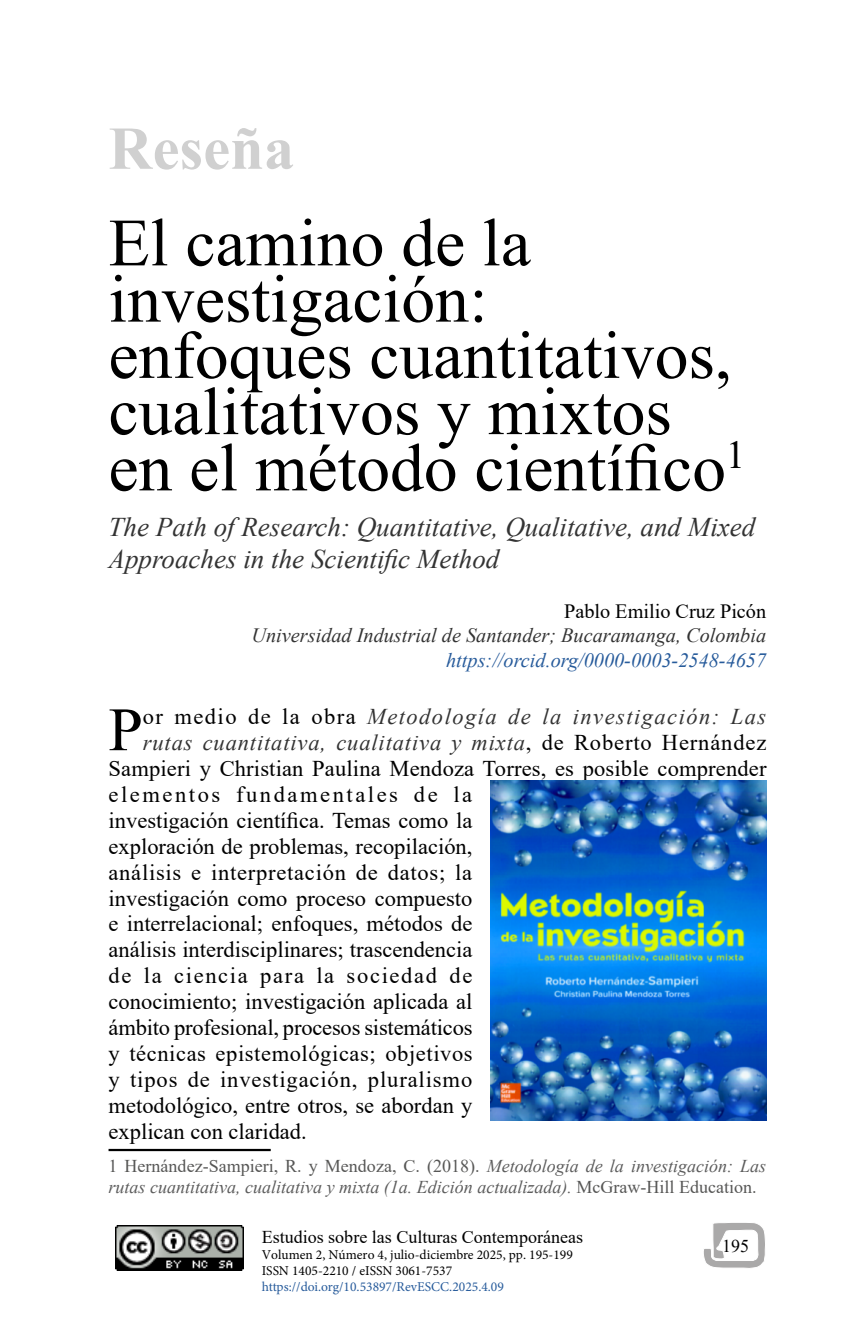
<style>
.page{position:relative;width:862px;height:1340px;background:#fff}
.page>*{position:absolute;margin:0;border:0;box-sizing:border-box;transform-origin:0 0}
.t1{font:67.5px/56.2px "Times New Roman";color:#000}
.t2{font:61.65px "Times New Roman";color:#000}
.t3{font:700 60.75px "Times New Roman";color:#d0d0d0}
.t4{font:italic 27px/32.4px "Times New Roman";color:#333}
.t5{font:22.5px "Times New Roman";color:#000}
.t6{font:italic 22.5px "Times New Roman";letter-spacing:.04em;color:#333}
.t7{font:italic 22.5px "Times New Roman";letter-spacing:.065em;color:#333}
.t8{font:22.5px "Times New Roman";letter-spacing:.025em;color:#000}
.t9{font:22.5px "Times New Roman";letter-spacing:.035em;color:#000}
.t10{font:22.5px "Times New Roman";letter-spacing:.04em;color:#000}
.t11{font:22.5px "Times New Roman";letter-spacing:.075em;color:#000}
.t12{font:22.5px "Times New Roman";letter-spacing:.115em;color:#000}
.t13{font:italic 20.25px "Times New Roman";color:#333}
.t14{font:italic 20.25px "Times New Roman";color:#275b9b}
.t15{font:20.25px "Times New Roman";color:#000}
.t16{font:italic 18px/21.6px "Times New Roman";color:#5c5c5c}
.t17{font:18px "Times New Roman";color:#000}
.t18{font:13.5px/16.2px "Minion Pro";color:#000}
.t19{font:13.5px "Minion Pro";color:#275b9b}
.s1{font-style:normal;color:#000}
.s2{font-style:normal;color:#575756}
</style>
<div class="page">
<img style="left:115px;top:1225px;width:128px;height:45px">
<hr style="left:108px;top:1148px;width:162px;height:3px;background:#000">
<img style="left:490px;top:781px;width:275px;height:339px">
<svg style="left:703px;top:1223px;width:62px;height:45px"></svg>
<h3 class="t3" style="left:108px;top:105px;width:187px">Reseña</h3>
<h1 class="t1" style="left:108px;top:212px;width:638px">El camino de la investigación: enfoques cuantitativos, cualitativos y mixtos en el método científico<sup>1</sup></h1>
<p class="t4" style="left:108px;top:510px;width:648px">The Path of Research: Quantitative, Qualitative, and Mixed<br>Approaches in the Scientific Method</p>
<p class="t15" style="left:563px;top:597px;width:203px">Pablo Emilio Cruz Picón</p>
<p class="t13" style="left:251px;top:621px;width:516px">Universidad Industrial de Santander; Bucaramanga, Colombia</p>
<p class="t14" style="left:446px;top:645px;width:321px">https://orcid.org/0000-0003-2548-4657</p>
<h2 class="t2" style="left:108px;top:686px;width:36px">P</h2>
<p class="t7" style="left:143px;top:701px;width:624px"><span class="s1">or medio de la obra</span> Metodología de la investigación: Las</p>
<p class="t6" style="left:143px;top:727px;width:624px">rutas cuantitativa, cualitativa y mixta<span class="s1">, de Roberto Hernández</span></p>
<p class="t5" style="left:108px;top:752px;width:659px">Sampieri y Christian Paulina Mendoza Torres, es posible comprender</p>
<p class="t12" style="left:108px;top:778px;width:365px">elementos fundamentales de la</p>
<p class="t5" style="left:108px;top:804px;width:365px">investigación científica. Temas como la</p>
<p class="t5" style="left:108px;top:830px;width:365px">exploración de problemas, recopilación,</p>
<p class="t9" style="left:108px;top:856px;width:365px">análisis e interpretación de datos; la</p>
<p class="t5" style="left:108px;top:882px;width:365px">investigación como proceso compuesto</p>
<p class="t5" style="left:108px;top:908px;width:365px">e interrelacional; enfoques, métodos de</p>
<p class="t5" style="left:108px;top:933px;width:365px">análisis interdisciplinares; trascendencia</p>
<p class="t11" style="left:108px;top:959px;width:365px">de la ciencia para la sociedad de</p>
<p class="t5" style="left:108px;top:985px;width:365px">conocimiento; investigación aplicada al</p>
<p class="t5" style="left:108px;top:1011px;width:365px">ámbito profesional, procesos sistemáticos</p>
<p class="t8" style="left:108px;top:1037px;width:365px">y técnicas epistemológicas; objetivos</p>
<p class="t10" style="left:108px;top:1063px;width:365px">y tipos de investigación, pluralismo</p>
<p class="t5" style="left:108px;top:1089px;width:365px">metodológico, entre otros, se abordan y</p>
<p class="t5" style="left:108px;top:1115px;width:200px">explican con claridad.</p>
<p class="t16" style="left:108px;top:1154px;width:658px"><span class="s2">1 Hernández-Sampieri, R. y Mendoza, C. (2018).</span> Metodología de la investigación: Las rutas cuantitativa, cualitativa y mixta (1a. Edición actualizada). <span class="s2">McGraw-Hill Education.</span></p>
<p class="t17" style="left:261px;top:1223px;width:322px">Estudios sobre las Culturas Contemporáneas</p>
<p class="t18" style="left:261px;top:1246px;width:312px">Volumen 2, Número 4, julio-diciembre 2025, pp. 195-199<br>ISSN 1405-2210 / eISSN 3061-7537</p>
<p class="t19" style="left:261px;top:1277px;width:243px">https://doi.org/10.53897/RevESCC.2025.4.09</p>
<p class="t17" style="left:721px;top:1232px;width:28px">195</p>
</div>
